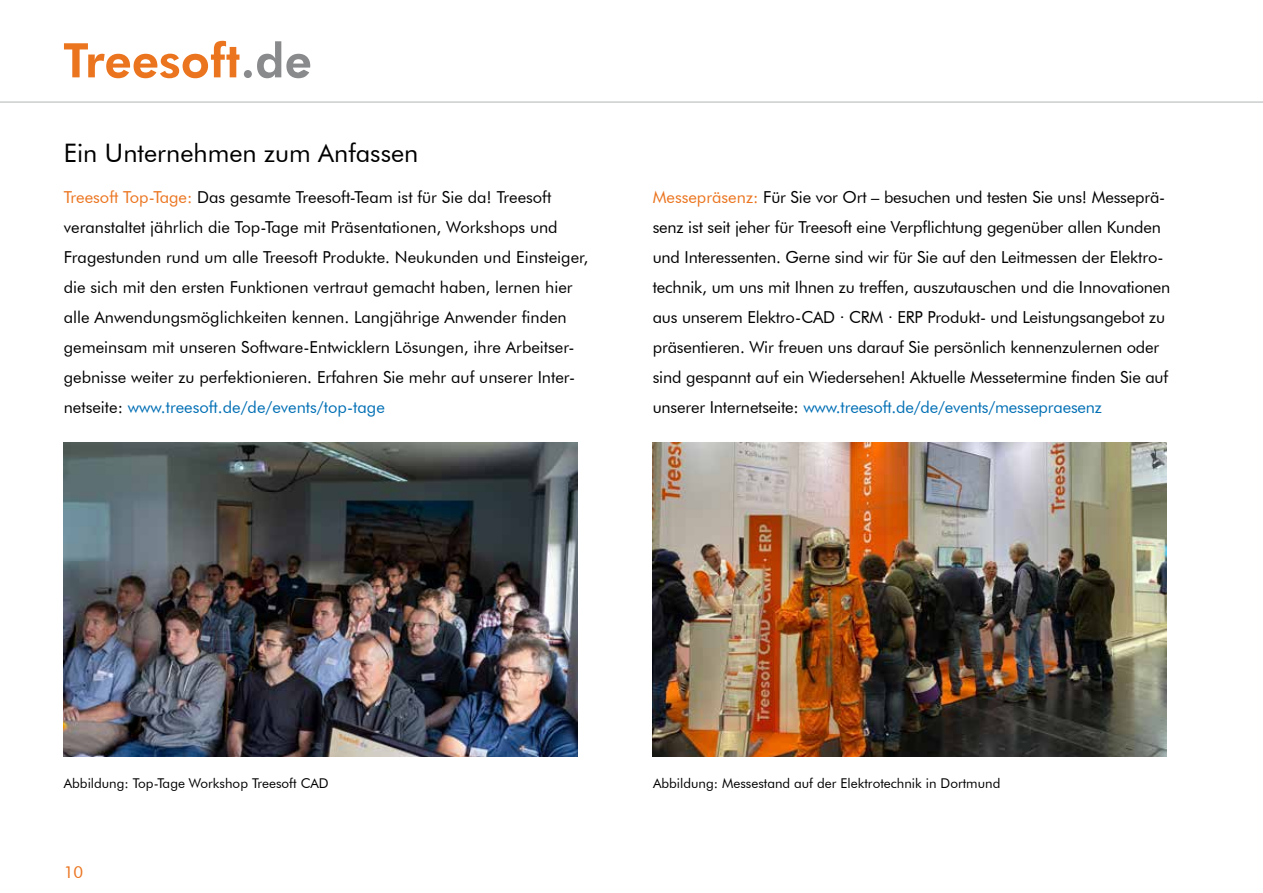
<style>
.page{position:relative;width:1263px;height:893px;background:#fff}
.page>*{position:absolute;margin:0;border:0;box-sizing:border-box;transform-origin:0 0}
.t1{font:25.5px "Futura BT";color:#000}
.t2{font:16.5px/30px "Futura BT";letter-spacing:-.01em;color:#000}
.t3{font:16.5px "Futura BT";color:#eb741e}
.t4{font:13.5px "Futura BT";color:#000}
.s1{color:#eb741e}
.s2{color:#006fb4}
</style>
<div class="page">
<hr style="left:0;top:102px;width:1263px;height:1px;background:#b1b3b4">
<svg style="left:64px;top:41px;width:246px;height:37px"></svg>
<img style="left:64px;top:442px;width:513px;height:315px">
<img style="left:653px;top:442px;width:513px;height:315px">
<h1 class="t1" style="left:64px;top:138px;width:356px">Ein Unternehmen zum Anfassen</h1>
<p class="t2" style="left:64px;top:182px;width:526px"><span class="s1">Treesoft Top-Tage:</span> Das gesamte Treesoft-Team ist für Sie da! Treesoft veranstaltet jährlich die Top-Tage mit Präsentationen, Workshops und Fragestunden rund um alle Treesoft Produkte. Neukunden und Einsteiger, die sich mit den ersten Funktionen vertraut gemacht haben, lernen hier alle Anwendungsmöglichkeiten kennen. Langjährige Anwender finden gemeinsam mit unseren Software-Entwicklern Lösungen, ihre Arbeitser&shy;gebnisse weiter zu perfektionieren. Erfahren Sie mehr auf unserer Inter&shy;netseite: <span class="s2">www.treesoft.de/de/events/top-tage</span></p>
<p class="t2" style="left:653px;top:182px;width:519px"><span class="s1">Messepräsenz:</span> Für Sie vor Ort – besuchen und testen Sie uns! Messeprä&shy;senz ist seit jeher für Treesoft eine Verpflichtung gegenüber allen Kunden und Interessenten. Gerne sind wir für Sie auf den Leitmessen der Elektro&shy;technik, um uns mit Ihnen zu treffen, auszutauschen und die Innovationen aus unserem Elektro-CAD · CRM · ERP Produkt- und Leistungsangebot zu präsentieren. Wir freuen uns darauf Sie persönlich kennenzulernen oder sind gespannt auf ein Wiedersehen! Aktuelle Messetermine finden Sie auf unserer Internetseite: <span class="s2">www.treesoft.de/de/events/messepraesenz</span></p>
<p class="t4" style="left:64px;top:775px;width:266px">Abbildung: Top-Tage Workshop Treesoft CAD</p>
<p class="t4" style="left:653px;top:775px;width:349px">Abbildung: Messestand auf der Elektrotechnik in Dortmund</p>
<p class="t3" style="left:64px;top:862px;width:21px">10</p>
</div>
